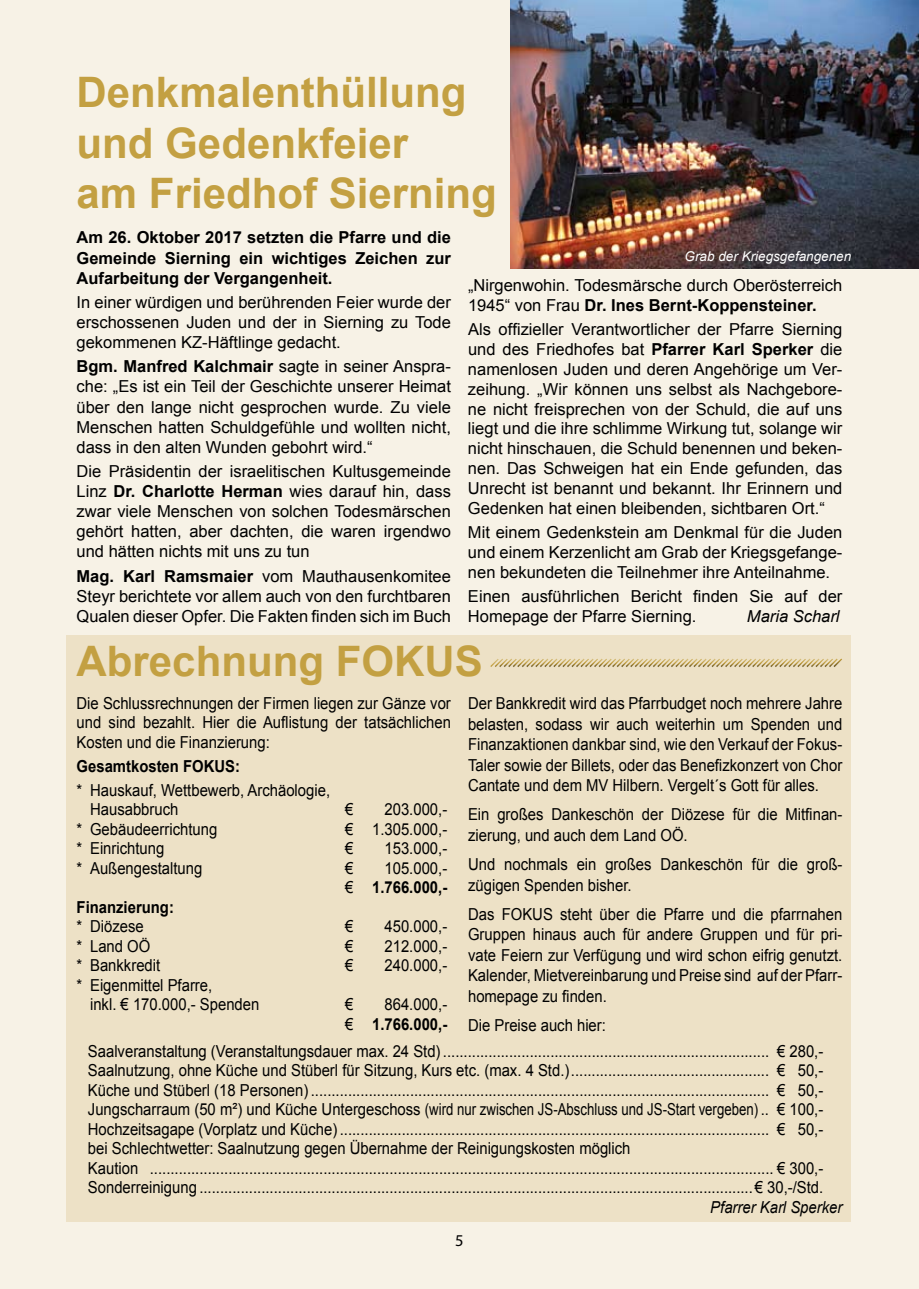
<style>
.page{position:relative;width:919px;height:1289px;background:#fff}
.page>*{position:absolute;margin:0;border:0;box-sizing:border-box;transform-origin:0 0}
.t1{font:700 42px/50.4px "Arial";color:#c3a042}
.t2{font:16.5px/19.5px "Arial";color:#000;scale:.9 1}
.t3{font:16.5px/19.8px "Arial";color:#000;text-align:justify}
.t4{font:700 16.5px/20.1px "Arial";color:#000;text-align:justify}
.t5{font:700 16.5px/19.5px "Arial";color:#000;text-align:right;scale:.9 1}
.t6{font:italic 16.5px "Arial";color:#000;scale:.9 1}
.t7{font:italic 16.5px "Arial";color:#000}
.t8{font:16.5px "Myriad Pro";color:#000}
.t9{font:italic 13.5px "Arial";color:#fff}
.s1{font-weight:700}
.s2{font-weight:400}
</style>
<div class="page">
<div style="left:0;top:0;width:918px;height:1288px;background:#f7f2e6"></div>
<img style="left:510px;top:1px;width:408px;height:268px">
<div style="left:66px;top:635px;width:784px;height:586px;background:#ede1c6"></div>
<div style="left:479px;top:647px;width:372px;height:27px;background:#ede1c6"></div>
<div style="left:481px;top:651px;width:371px;height:27px;background:#000;opacity:.75"></div>
<h1 class="t1" style="left:77px;top:67px;width:422px">Denkmalenthüllung und Gedenkfeier<br>am Friedhof Sierning</h1>
<p class="t4" style="left:77px;top:227px;width:376px">Am 26. Oktober 2017 setzten die Pfarre und die Gemeinde Sierning ein wichtiges Zeichen zur Aufarbeitung der Vergangenheit.</p>
<p class="t3" style="left:77px;top:292px;width:376px">In einer würdigen und berührenden Feier wurde der erschossenen Juden und der in Sierning zu Tode gekommenen KZ-Häftlinge gedacht.</p>
<p class="t3" style="left:77px;top:356px;width:376px"><span class="s1">Bgm. Manfred Kalchmair</span> sagte in seiner Anspra&shy;che: „Es ist ein Teil der Geschichte unserer Heimat über den lange nicht gesprochen wurde. Zu viele Menschen hatten Schuldgefühle und wollten nicht, dass in den alten Wunden gebohrt wird.“</p>
<p class="t3" style="left:77px;top:461px;width:376px">Die Präsidentin der israelitischen Kultusgemeinde Linz <span class="s1">Dr. Charlotte Herman</span> wies darauf hin, dass zwar viele Menschen von solchen Todesmärschen gehört hatten, aber dachten, die waren irgendwo und hätten nichts mit uns zu tun</p>
<p class="t3" style="left:77px;top:566px;width:376px"><span class="s1">Mag. Karl Ramsmaier</span> vom Mauthausenkomitee Steyr berichtete vor allem auch von den furchtbaren Qualen dieser Opfer. Die Fakten finden sich im Buch</p>
<p class="t9" style="left:684px;top:249px;width:168px">Grab der Kriegsgefangenen</p>
<p class="t3" style="left:468px;top:275px;width:376px">„Nirgenwohin. Todesmärsche durch Oberösterreich<br>1945“ von Frau <span class="s1">Dr. Ines Bernt-Koppensteiner.</span></p>
<p class="t3" style="left:468px;top:319px;width:376px">Als offizieller Verantwortlicher der Pfarre Sierning und des Friedhofes bat <span class="s1">Pfarrer Karl Sperker</span> die namenlosen Juden und deren Angehörige um Ver&shy;zeihung. „Wir können uns selbst als Nachgebore&shy;ne nicht freisprechen von der Schuld, die auf uns liegt und die ihre schlimme Wirkung tut, solange wir nicht hinschauen, die Schuld benennen und beken&shy;nen. Das Schweigen hat ein Ende gefunden, das Unrecht ist benannt und bekannt. Ihr Erinnern und Gedenken hat einen bleibenden, sichtbaren Ort.“</p>
<p class="t3" style="left:468px;top:522px;width:376px">Mit einem Gedenkstein am Denkmal für die Juden und einem Kerzenlicht am Grab der Kriegsgefange&shy;nen bekundeten die Teilnehmer ihre Anteilnahme.</p>
<p class="t3" style="left:468px;top:586px;width:376px">Einen ausführlichen Bericht finden Sie auf der<br>Homepage der Pfarre Sierning.</p>
<p class="t7" style="left:747px;top:606px;width:94px">Maria Scharl</p>
<h1 class="t1" style="left:77px;top:636px;width:408px">Abrechnung FOKUS</h1>
<p class="t2" style="left:77px;top:693px;width:417px;text-align:justify">Die Schlussrechnungen der Firmen liegen zur Gänze vor und sind bezahlt. Hier die Auflistung der tatsächlichen Kosten und die Finanzierung:</p>
<p class="t5" style="left:77px;top:756px;width:183px">Gesamtkosten FOKUS:</p>
<p class="t2" style="left:90px;top:780px;width:268px;text-indent:-13px">* Hauskauf, Wettbewerb, Archäologie,<br>Hausabbruch</p>
<p class="t2" style="left:468px;top:693px;width:417px;line-height:20.5px;text-align:justify">Der Bankkredit wird das Pfarrbudget noch mehrere Jahre belasten, sodass wir auch weiterhin um Spenden und Finanzaktionen dankbar sind, wie den Verkauf der Fokus-Taler sowie der Billets, oder das Benefizkonzert von Chor Cantate und dem MV Hilbern. Vergelt´s Gott für alles.</p>
<p class="t2" style="left:468px;top:804px;width:417px;line-height:20.5px">Ein großes Dankeschön der Diözese für die Mitfinan&shy;zierung, und auch dem Land OÖ.</p>
<p class="t2" style="left:468px;top:854px;width:417px;line-height:20.5px">Und nochmals ein großes Dankeschön für die groß&shy;zügigen Spenden bisher.</p>
<p class="t2" style="left:468px;top:903px;width:417px;line-height:20.5px;text-align:justify">Das FOKUS steht über die Pfarre und die pfarrnahen Gruppen hinaus auch für andere Gruppen und für pri&shy;vate Feiern zur Verfügung und wird schon eifrig genutzt.<br>Kalender, Mietvereinbarung und Preise sind auf der Pfarr&shy;homepage zu finden.</p>
<p class="t2" style="left:468px;top:1015px;width:155px">Die Preise auch hier:</p>
<p class="t2" style="left:345px;top:799px;width:11px">€</p>
<p class="t2" style="left:384px;top:799px;width:71px">203.000,-</p>
<p class="t2" style="left:77px;top:819px;width:158px">* Gebäudeerrichtung</p>
<p class="t2" style="left:345px;top:819px;width:115px">€ 1.305.000,-</p>
<p class="t2" style="left:77px;top:838px;width:99px">* Einrichtung</p>
<p class="t2" style="left:345px;top:838px;width:11px">€</p>
<p class="t2" style="left:384px;top:838px;width:71px">153.000,-</p>
<p class="t2" style="left:77px;top:858px;width:141px">* Außengestaltung</p>
<p class="t2" style="left:345px;top:858px;width:11px">€</p>
<p class="t5" style="left:345px;top:858px;width:115px"><span class="s2">105.000,-<br>€</span> 1.766.000,-</p>
<p class="t5" style="left:77px;top:897px;width:110px">Finanzierung:</p>
<p class="t2" style="left:77px;top:916px;width:76px">* Diözese</p>
<p class="t2" style="left:345px;top:916px;width:11px">€</p>
<p class="t2" style="left:384px;top:916px;width:71px">450.000,-</p>
<p class="t2" style="left:77px;top:936px;width:83px">* Land OÖ</p>
<p class="t2" style="left:345px;top:936px;width:11px">€</p>
<p class="t2" style="left:384px;top:936px;width:71px">212.000,-</p>
<p class="t2" style="left:77px;top:955px;width:94px">* Bankkredit</p>
<p class="t2" style="left:345px;top:955px;width:11px">€</p>
<p class="t2" style="left:384px;top:955px;width:71px">240.000,-</p>
<p class="t2" style="left:90px;top:975px;width:190px;text-indent:-13px">* Eigenmittel Pfarre,<br>inkl. € 170.000,- Spenden</p>
<p class="t2" style="left:345px;top:994px;width:11px">€</p>
<p class="t5" style="left:345px;top:994px;width:115px"><span class="s2">864.000,-<br>€</span> 1.766.000,-</p>
<p class="t2" style="left:88px;top:1041px;width:818px">Saalveranstaltung (Veranstaltungsdauer max. 24 Std) ............................................................................... € 280,- Saalnutzung, ohne Küche und Stüberl für Sitzung, Kurs etc. (max. 4 Std.)................................................ € 50,- Küche und Stüberl (18 Personen) ............................................................................................................... € 50,- Jungscharraum (50 m²) und Küche Untergeschoss (wird nur zwischen JS-Abschluss und JS-Start vergeben) .. € 100,- Hochzeitsagape (Vorplatz und Küche) ........................................................................................................ € 50,- bei Schlechtwetter: Saalnutzung gegen Übernahme der Reinigungskosten möglich<br>Kaution ....................................................................................................................................................... € 300,- Sonderreinigung ......................................................................................................................................€ 30,-/Std.</p>
<p class="t6" style="left:710px;top:1197px;width:148px">Pfarrer Karl Sperker</p>
<p class="t8" style="left:455px;top:1230px;width:10px">5</p>
</div>
